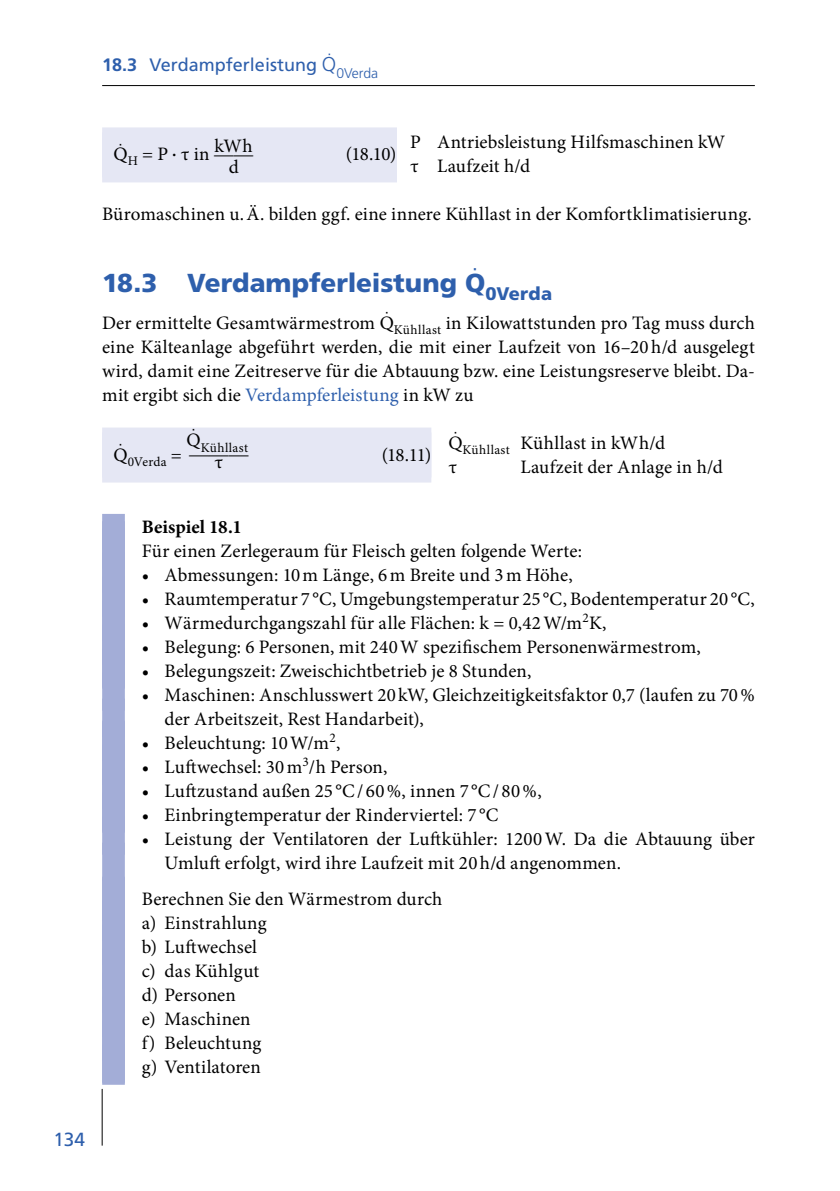
<style>
.page{position:relative;width:840px;height:1191px;background:#fff}
.page>*{position:absolute;margin:0;border:0;box-sizing:border-box;transform-origin:0 0}
.t1{font:26px "Frutiger LT Std Black OV BYIVRM";color:#2e5fac}
.t2{font:20px "Frutiger LT Std Light OV BYIVRK";color:#2e5fac}
.t3{font:19px/24px "Minion Pro Regular OV BYIVRI";letter-spacing:.005em;color:#000}
.t4{font:19px "Minion Pro Bold OV BYIVRJ";color:#000}
.t5{font:19px "Frutiger LT Std Roman OV BYIVRG";color:#2e5fac}
.t6{font:19px "Minion Pro Regular OV BYIVRI";letter-spacing:.005em;color:#000;scale:2.09 1}
.t7{font:18.2px "Frutiger LT Std Black OV BYIVRM";letter-spacing:.01em;color:#2e5fac}
.t8{font:18px "Frutiger LT Std Roman OV BYIVRG";color:#2e5fac}
.t9{font:14px "Frutiger LT Std Light OV BYIVRK";color:#2e5fac}
.t10{font:13.4px "Minion Pro Regular OV BYIVRI";letter-spacing:.02em;color:#000}
.s1{font-family:"Frutiger LT Std Bold OV BYIVRL"}
.s2{color:#2e5fac}
</style>
<div class="page">
<hr style="left:102px;top:85px;width:652px;height:1px;background:#000">
<hr style="left:102px;top:1089px;width:1px;height:56px;background:#000">
<div style="left:102px;top:127px;width:652px;height:50px;background:#e5e7f4"></div>
<div style="left:102px;top:132px;width:652px;height:50px;background:#e5e7f4"></div>
<div style="left:102px;top:427px;width:329px;height:50px;background:#e5e7f4"></div>
<div style="left:102px;top:432px;width:329px;height:50px;background:#e5e7f4"></div>
<div style="left:102px;top:514px;width:23px;height:30px;background:#a3add7"></div>
<div style="left:102px;top:530px;width:23px;height:38px;background:#a3add7"></div>
<div style="left:102px;top:554px;width:23px;height:38px;background:#a3add7"></div>
<div style="left:102px;top:578px;width:23px;height:38px;background:#a3add7"></div>
<div style="left:102px;top:602px;width:23px;height:38px;background:#a3add7"></div>
<div style="left:102px;top:626px;width:23px;height:38px;background:#a3add7"></div>
<div style="left:102px;top:650px;width:23px;height:38px;background:#a3add7"></div>
<div style="left:102px;top:672px;width:23px;height:38px;background:#a3add7"></div>
<div style="left:102px;top:698px;width:23px;height:38px;background:#a3add7"></div>
<div style="left:102px;top:722px;width:23px;height:38px;background:#a3add7"></div>
<div style="left:102px;top:746px;width:23px;height:38px;background:#a3add7"></div>
<div style="left:102px;top:770px;width:23px;height:38px;background:#a3add7"></div>
<div style="left:102px;top:794px;width:23px;height:38px;background:#a3add7"></div>
<div style="left:102px;top:816px;width:23px;height:38px;background:#a3add7"></div>
<div style="left:102px;top:842px;width:23px;height:38px;background:#a3add7"></div>
<div style="left:102px;top:878px;width:23px;height:42px;background:#a3add7"></div>
<div style="left:102px;top:902px;width:23px;height:38px;background:#a3add7"></div>
<div style="left:102px;top:926px;width:23px;height:38px;background:#a3add7"></div>
<div style="left:102px;top:950px;width:23px;height:38px;background:#a3add7"></div>
<div style="left:102px;top:974px;width:23px;height:38px;background:#a3add7"></div>
<div style="left:102px;top:998px;width:23px;height:38px;background:#a3add7"></div>
<div style="left:102px;top:1022px;width:23px;height:38px;background:#a3add7"></div>
<div style="left:102px;top:1046px;width:23px;height:38px;background:#a3add7"></div>
<div style="left:397px;top:127px;width:357px;height:60px;background:#fff"></div>
<p class="t2" style="left:322px;top:52px;width:16px">Q<sup>˙</sup></p>
<p class="t8" style="left:102px;top:54px;width:216px"><span class="s1">18.3</span> Verdampferleistung</p>
<p class="t9" style="left:336px;top:64px;width:43px">0Verda</p>
<p class="t3" style="left:410px;top:130px;width:316px">P Antriebsleistung Hilfsmaschinen kW τ Laufzeit h/d</p>
<p class="t3" style="left:214px;top:134px;width:40px;line-height:21.2px;text-align:center">kWh d</p>
<p class="t3" style="left:346px;top:142px;width:52px">(18.10)</p>
<p class="t3" style="left:102px;top:202px;width:650px">Büromaschinen u.Ä. bilden ggf. eine innere Kühllast in der Komfortklimatisierung.</p>
<p class="t3" style="left:113px;top:142px;width:141px">Q<sup>˙</sup><sub>H</sub>=P·τin__</p>
<h1 class="t1" style="left:102px;top:267px;width:384px">18.3 Verdampferleistung Q<sup>˙</sup></h1>
<p class="t7" style="left:485px;top:283px;width:68px">0Verda</p>
<p class="t3" style="left:102px;top:310px;width:654px;text-align:justify">Der ermittelte Gesamtwärmestrom Q<sup>˙</sup> <sub>Kühllast</sub> in Kilowattstunden pro Tag muss durch eine Kälteanlage abgeführt werden, die mit einer Laufzeit von 16–20h/d ausgelegt wird, damit eine Zeitreserve für die Abtauung bzw. eine Leistungsreserve bleibt. Da&shy;mit ergibt sich die <span class="s2">Verdampferleistung</span> in kW zu</p>
<p class="t3" style="left:113px;top:442px;width:16px">Q<sup>˙</sup></p>
<p class="t10" style="left:128px;top:454px;width:56px">0Verda <sup>=</sup></p>
<p class="t3" style="left:186px;top:427px;width:16px">Q<sup>˙</sup></p>
<p class="t6" style="left:189px;top:436px;width:30px">___</p>
<p class="t3" style="left:448px;top:430px;width:218px">Q<sup>˙</sup> <sub>Kühllast</sub> Kühllast in kWh/d τ</p>
<p class="t10" style="left:201px;top:439px;width:49px">Kühllast</p>
<p class="t3" style="left:214px;top:450px;width:10px">τ</p>
<p class="t3" style="left:381px;top:442px;width:51px">(18.11)</p>
<p class="t3" style="left:520px;top:454px;width:204px">Laufzeit der Anlage in h/d</p>
<p class="t4" style="left:142px;top:515px;width:102px">Beispiel 18.1</p>
<p class="t3" style="left:142px;top:538px;width:441px">Für einen Zerlegeraum für Fleisch gelten folgende Werte:</p>
<p class="t3" style="left:142px;top:562px;width:432px">• Abmessungen: 10m Länge, 6m Breite und 3m Höhe,</p>
<p class="t3" style="left:142px;top:586px;width:614px">• Raumtemperatur 7 °C, Umgebungstemperatur 25 °C, Bodentemperatur 20 °C,</p>
<p class="t3" style="left:142px;top:610px;width:466px">• Wärmedurchgangszahl für alle Flächen: k = 0,42W/m<sup>2</sup>K,</p>
<p class="t3" style="left:142px;top:634px;width:560px">• Belegung: 6 Personen, mit 240W spezifischem Personenwärmestrom,</p>
<p class="t3" style="left:142px;top:658px;width:391px">• Belegungszeit: Zweischichtbetrieb je 8 Stunden,</p>
<p class="t3" style="left:164px;top:682px;width:591px;text-indent:-23px">• Maschinen: Anschlusswert 20 kW, Gleichzeitigkeitsfaktor 0,7 (laufen zu 70% der Arbeitszeit, Rest Handarbeit),</p>
<p class="t3" style="left:142px;top:730px;width:200px">• Beleuchtung: 10W/m<sup>2</sup>,</p>
<p class="t3" style="left:142px;top:754px;width:247px">• Luftwechsel: 30m<sup>3</sup>/h Person,</p>
<p class="t3" style="left:142px;top:778px;width:401px">• Luftzustand außen 25°C/60%, innen 7°C/80%,</p>
<p class="t3" style="left:142px;top:802px;width:358px">• Einbringtemperatur der Rinderviertel: 7 °C</p>
<p class="t3" style="left:164px;top:826px;width:591px;text-indent:-23px">• Leistung der Ventilatoren der Luftkühler: 1200W. Da die Abtauung über<br>Umluft erfolgt, wird ihre Laufzeit mit 20h/d angenommen.</p>
<p class="t3" style="left:142px;top:886px;width:302px">Berechnen Sie den Wärmestrom durch a) Einstrahlung<br>b) Luftwechsel<br>c) das Kühlgut<br>d) Personen<br>e) Maschinen<br>f) Beleuchtung<br>g) Ventilatoren</p>
<p class="t5" style="left:53px;top:1128px;width:33px">134</p>
</div>
